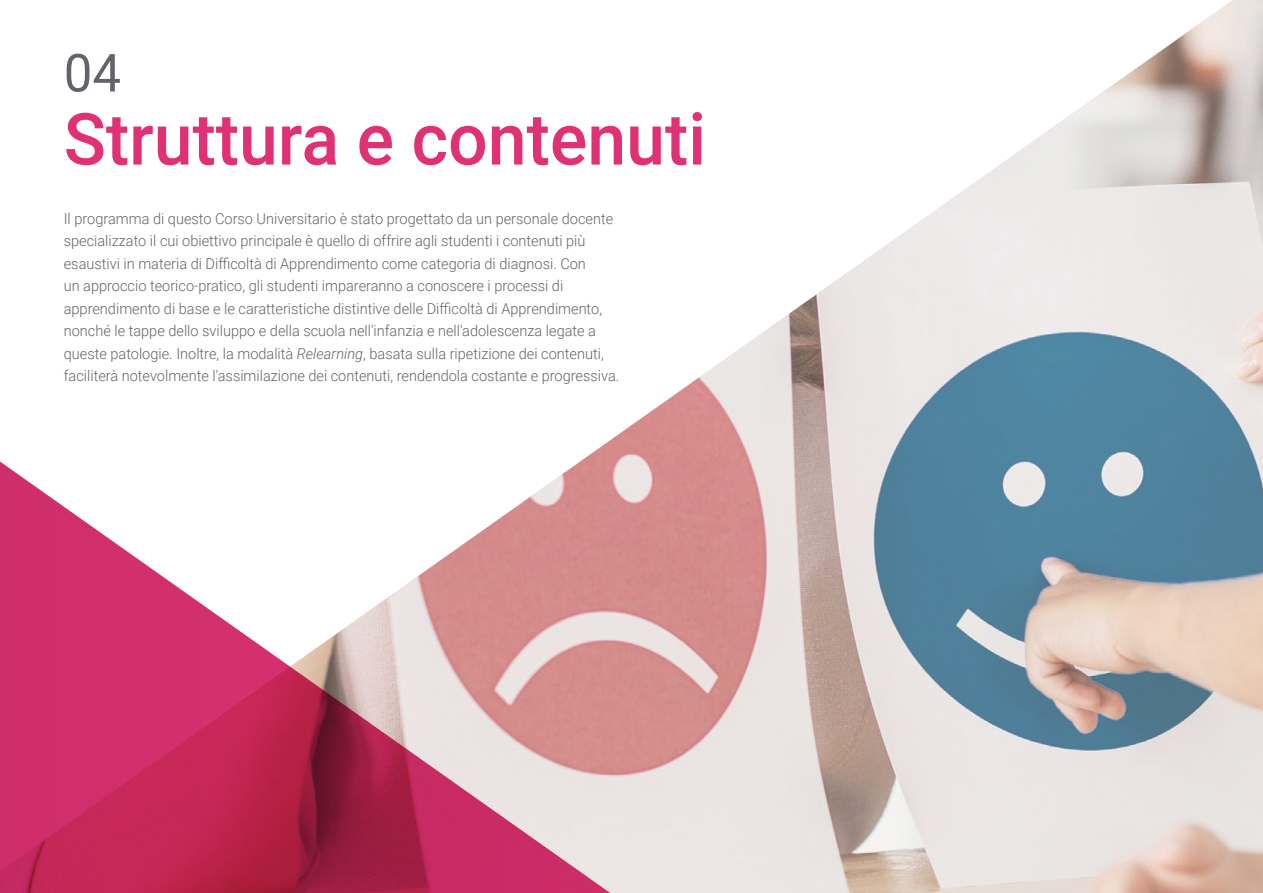
<style>
.page{position:relative;width:1263px;height:893px;background:#fff}
.page>*{position:absolute;margin:0;border:0;box-sizing:border-box;transform-origin:0 0}
.t1{font:500 72px "Roboto";color:#df3174}
.t2{font:52.5px "Roboto";color:#61646a}
.t3{font:300 15px/22.5px "Roboto";color:#61646a}
.s1{font-style:italic}
</style>
<div class="page">
<img style="left:602px;top:0;width:661px;height:893px">
<svg style="left:0;top:446px;width:640px;height:447px"></svg>
<h2 class="t2" style="left:64px;top:36px;width:59px">04</h2>
<h1 class="t1" style="left:64px;top:89px;width:644px">Struttura e contenuti</h1>
<p class="t3" style="left:64px;top:207px;width:557px">Il programma di questo Corso Universitario è stato progettato da un personale docente specializzato il cui obiettivo principale è quello di offrire agli studenti i contenuti più esaustivi in materia di Difficoltà di Apprendimento come categoria di diagnosi. Con<br>un approccio teorico-pratico, gli studenti impareranno a conoscere i processi di apprendimento di base e le caratteristiche distintive delle Difficoltà di Apprendimento, nonché le tappe dello sviluppo e della scuola nell'infanzia e nell'adolescenza legate a queste patologie. Inoltre, la modalità <span class="s1">Relearning</span>, basata sulla ripetizione dei contenuti, faciliterà notevolmente l'assimilazione dei contenuti, rendendola costante e progressiva.</p>
</div>
